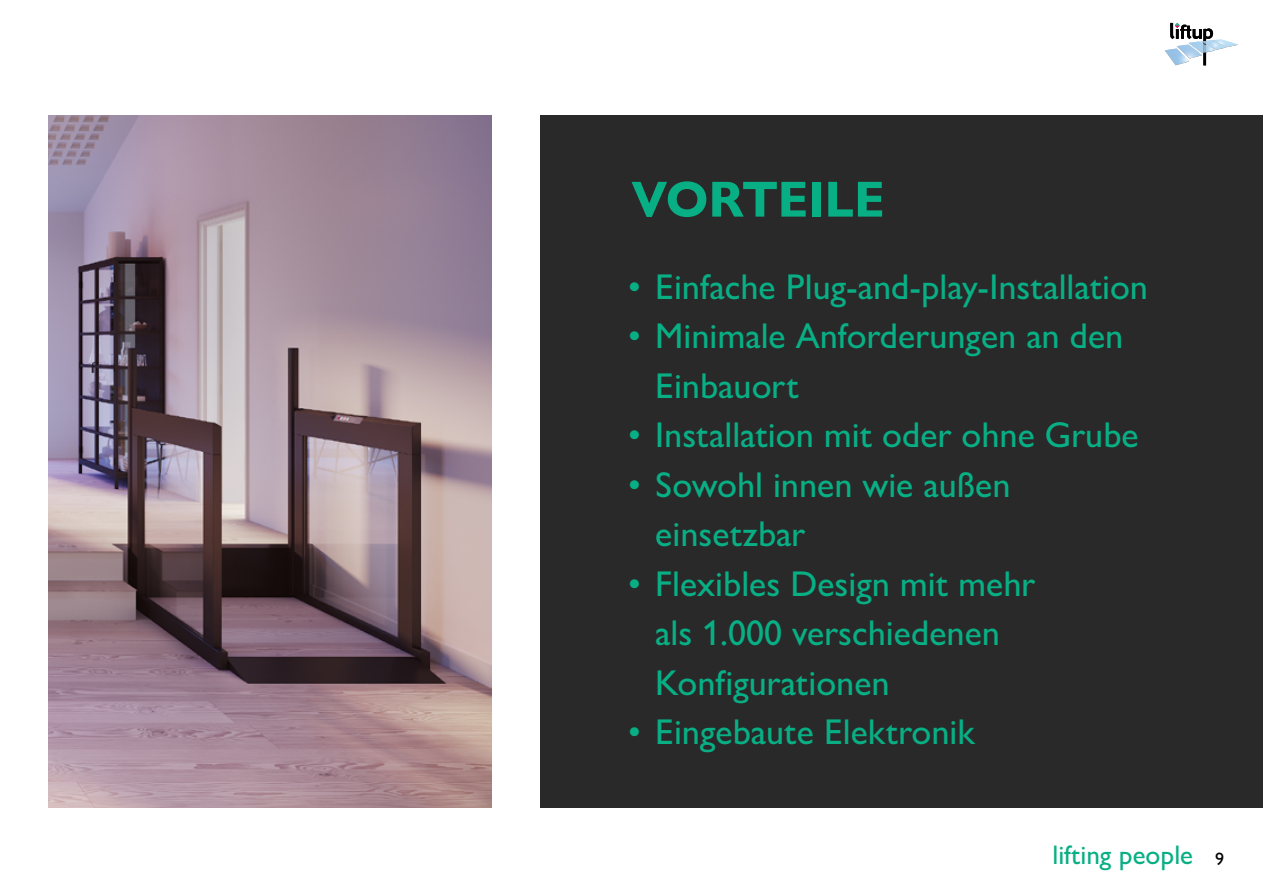
<style>
.page{position:relative;width:1263px;height:893px;background:#fff}
.page>*{position:absolute;margin:0;border:0;box-sizing:border-box;transform-origin:0 0}
.t1{font:700 51px "Gill Sans Nova";color:#08af85}
.t2{font:500 36px/49.5px "Gill Sans Nova";color:#08af85}
.t3{font:500 27px "Gill Sans Nova";color:#08af85}
.s1{font-size:18px;color:#000}
</style>
<div class="page">
<svg style="left:1165px;top:23px;width:73px;height:42px"></svg>
<div style="left:541px;top:115px;width:722px;height:693px;background:#292929"></div>
<img style="left:48px;top:115px;width:443px;height:693px">
<h1 class="t1" style="left:631px;top:168px;width:255px">VORTEILE</h1>
<p class="t2" style="left:628px;top:261px;width:521px">• Einfache Plug-and-play-Installation</p>
<p class="t2" style="left:655px;top:311px;width:470px;text-indent:-27px">• Minimale Anforderungen an den<br>Einbauort</p>
<p class="t2" style="left:628px;top:410px;width:512px">• Installation mit oder ohne Grube</p>
<p class="t2" style="left:655px;top:459px;width:357px;text-indent:-27px">• Sowohl innen wie außen einsetzbar</p>
<p class="t2" style="left:655px;top:558px;width:382px;text-indent:-27px">• Flexibles Design mit mehr als 1.000 verschiedenen<br>Konfigurationen</p>
<p class="t2" style="left:628px;top:707px;width:348px">• Eingebaute Elektronik</p>
<p class="t3" style="left:1052px;top:839px;width:173px">lifting people <span class="s1">9</span></p>
</div>
